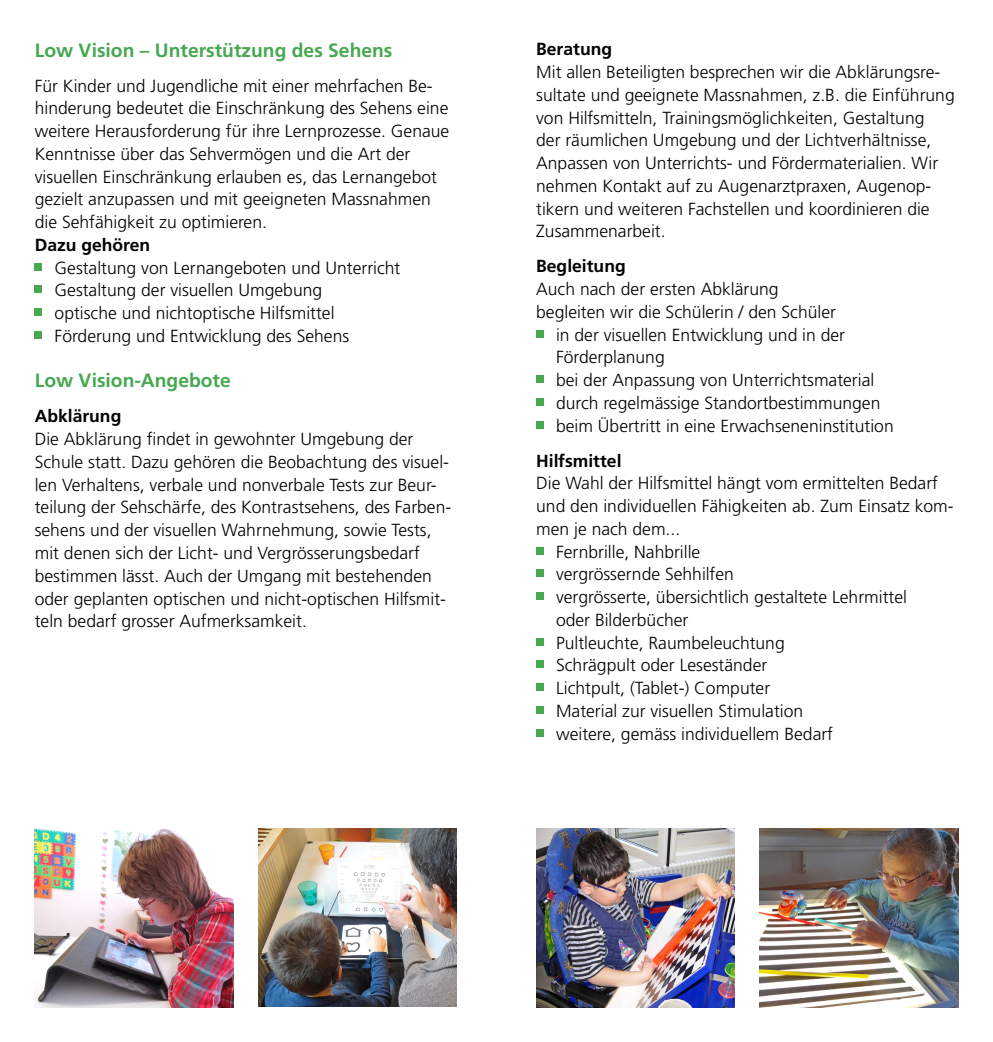
<style>
.page{position:relative;width:993px;height:1042px;background:#fff}
.page>*{position:absolute;margin:0;border:0;box-sizing:border-box;transform-origin:0 0}
.t1{font:700 19.25px "Frutiger LT Pro";color:#47a851}
.t2{font:300 17.5px/22.8px "Frutiger LT Pro";color:#000}
.t3{font:700 17.5px "Frutiger LT Pro";color:#000}
</style>
<div class="page">
<img style="left:759px;top:828px;width:198px;height:179px">
<div style="left:35px;top:263px;width:7px;height:7px;background:#47a851"></div>
<div style="left:35px;top:286px;width:7px;height:7px;background:#47a851"></div>
<div style="left:35px;top:309px;width:7px;height:7px;background:#47a851"></div>
<div style="left:35px;top:331px;width:7px;height:7px;background:#47a851"></div>
<div style="left:536px;top:330px;width:7px;height:7px;background:#47a851"></div>
<div style="left:536px;top:376px;width:7px;height:7px;background:#47a851"></div>
<div style="left:536px;top:398px;width:7px;height:7px;background:#47a851"></div>
<div style="left:536px;top:421px;width:7px;height:7px;background:#47a851"></div>
<div style="left:536px;top:547px;width:7px;height:7px;background:#47a851"></div>
<div style="left:536px;top:570px;width:7px;height:7px;background:#47a851"></div>
<div style="left:536px;top:593px;width:7px;height:7px;background:#47a851"></div>
<div style="left:536px;top:638px;width:7px;height:7px;background:#47a851"></div>
<div style="left:536px;top:661px;width:7px;height:7px;background:#47a851"></div>
<div style="left:536px;top:684px;width:7px;height:7px;background:#47a851"></div>
<div style="left:536px;top:706px;width:7px;height:7px;background:#47a851"></div>
<div style="left:536px;top:729px;width:7px;height:7px;background:#47a851"></div>
<img style="left:536px;top:828px;width:198px;height:179px">
<img style="left:258px;top:828px;width:198px;height:178px">
<img style="left:35px;top:828px;width:198px;height:179px">
<p class="t1" style="left:35px;top:39px;width:359px">Low Vision – Unterstützung des Sehens</p>
<p class="t2" style="left:35px;top:74px;width:416px">Für Kinder und Jugendliche mit einer mehrfachen Be&shy;hinderung bedeutet die Einschränkung des Sehens eine weitere Herausforderung für ihre Lernprozesse. Genaue Kenntnisse über das Sehvermögen und die Art der visuellen Einschränkung erlauben es, das Lernangebot gezielt anzupassen und mit geeigneten Massnahmen die Sehfähigkeit zu optimieren.</p>
<p class="t3" style="left:35px;top:234px;width:117px">Dazu gehören</p>
<p class="t2" style="left:55px;top:256px;width:347px">Gestaltung von Lernangeboten und Unterricht Gestaltung der visuellen Umgebung<br>optische und nichtoptische Hilfsmittel Förderung und Entwicklung des Sehens</p>
<p class="t1" style="left:35px;top:369px;width:197px">Low Vision-Angebote</p>
<p class="t3" style="left:35px;top:406px;width:88px">Abklärung</p>
<p class="t2" style="left:35px;top:428px;width:418px">Die Abklärung findet in gewohnter Umgebung der Schule statt. Dazu gehören die Beobachtung des visuel&shy;len Verhaltens, verbale und nonverbale Tests zur Beur&shy;teilung der Sehschärfe, des Kontrastsehens, des Farben&shy;sehens und der visuellen Wahrnehmung, sowie Tests, mit denen sich der Licht- und Vergrösserungsbedarf bestimmen lässt. Auch der Umgang mit bestehenden oder geplanten optischen und nicht-optischen Hilfsmit&shy;teln bedarf grosser Aufmerksamkeit.</p>
<p class="t3" style="left:536px;top:39px;width:77px">Beratung</p>
<p class="t2" style="left:536px;top:61px;width:420px">Mit allen Beteiligten besprechen wir die Abklärungsre&shy;sultate und geeignete Massnahmen, z.B. die Einführung von Hilfsmitteln, Trainingsmöglichkeiten, Gestaltung<br>der räumlichen Umgebung und der Lichtverhältnisse, Anpassen von Unterrichts- und Fördermaterialien. Wir nehmen Kontakt auf zu Augenarztpraxen, Augenop&shy;tikern und weiteren Fachstellen und koordinieren die Zusammenarbeit.</p>
<p class="t3" style="left:536px;top:256px;width:91px">Begleitung</p>
<p class="t2" style="left:536px;top:278px;width:244px">Auch nach der ersten Abklärung</p>
<p class="t2" style="left:536px;top:300px;width:301px">begleiten wir die Schülerin / den Schüler</p>
<p class="t2" style="left:556px;top:323px;width:290px">in der visuellen Entwicklung und in der</p>
<p class="t2" style="left:556px;top:346px;width:110px">Förderplanung</p>
<p class="t2" style="left:556px;top:369px;width:319px">bei der Anpassung von Unterrichtsmaterial</p>
<p class="t2" style="left:556px;top:391px;width:326px">durch regelmässige Standortbestimmungen</p>
<p class="t2" style="left:556px;top:414px;width:339px">beim Übertritt in eine Erwachseneninstitution</p>
<p class="t3" style="left:536px;top:450px;width:87px">Hilfsmittel</p>
<p class="t2" style="left:536px;top:472px;width:403px">Die Wahl der Hilfsmittel hängt vom ermittelten Bedarf</p>
<p class="t2" style="left:536px;top:495px;width:419px">und den individuellen Fähigkeiten ab. Zum Einsatz kom-</p>
<p class="t2" style="left:536px;top:517px;width:145px">men je nach dem...</p>
<p class="t2" style="left:556px;top:540px;width:146px">Fernbrille, Nahbrille</p>
<p class="t2" style="left:556px;top:563px;width:179px">vergrössernde Sehhilfen</p>
<p class="t2" style="left:556px;top:586px;width:352px">vergrösserte, übersichtlich gestaltete Lehrmittel</p>
<p class="t2" style="left:556px;top:608px;width:134px">oder Bilderbücher</p>
<p class="t2" style="left:556px;top:631px;width:230px">Pultleuchte, Raumbeleuchtung</p>
<p class="t2" style="left:556px;top:654px;width:212px">Schrägpult oder Leseständer</p>
<p class="t2" style="left:556px;top:677px;width:215px">Lichtpult, (Tablet-) Computer</p>
<p class="t2" style="left:556px;top:699px;width:248px">Material zur visuellen Stimulation</p>
<p class="t2" style="left:556px;top:722px;width:278px">weitere, gemäss individuellem Bedarf</p>
</div>
